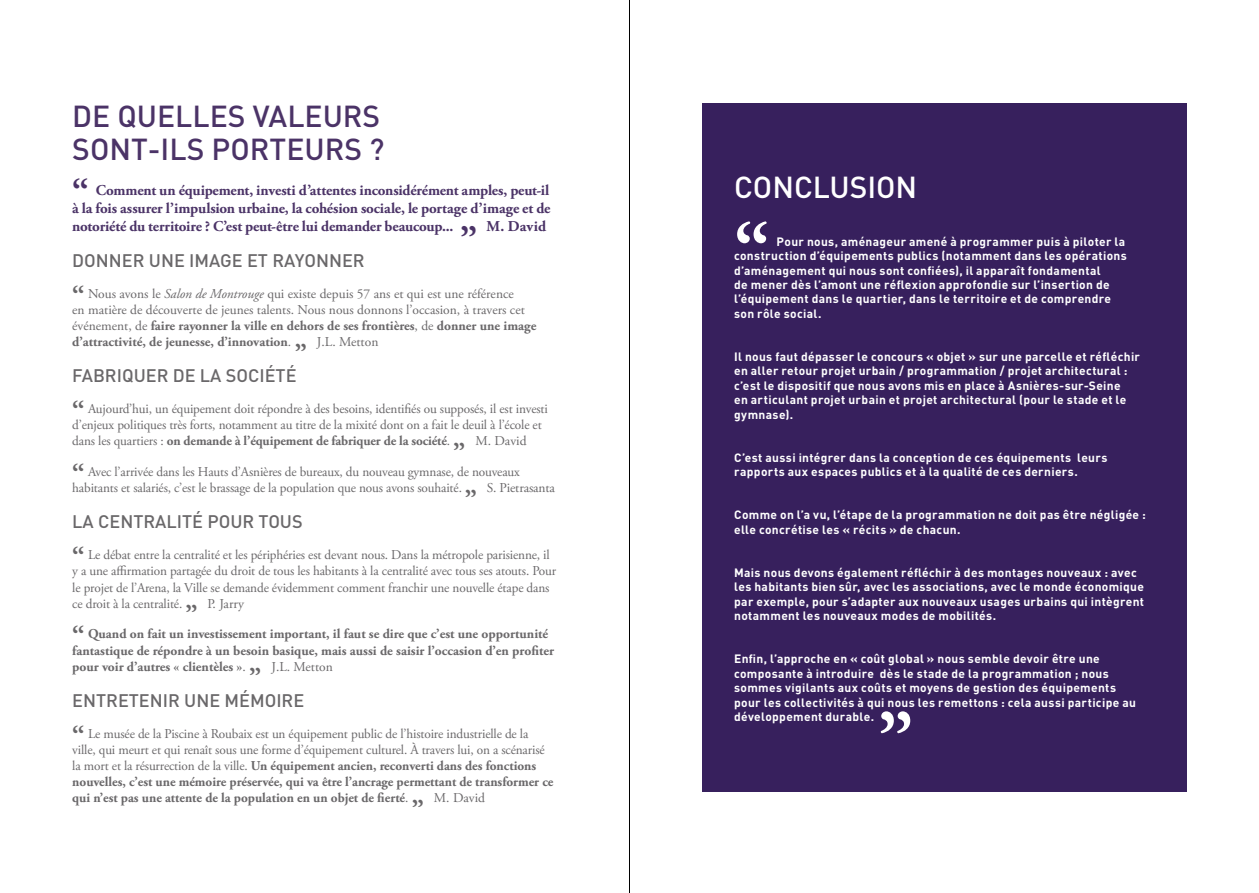
<style>
.page{position:relative;width:1259px;height:893px;background:#fff}
.page>*{position:absolute;margin:0;border:0;box-sizing:border-box;transform-origin:0 0}
.t1{font:700 75px "Adobe Garamond Pro";color:#fff}
.t2{font:700 36px "Adobe Garamond Pro";color:#4b3367}
.t3{font:700 34.95px "Adobe Garamond Pro";color:#4b3367}
.t4{font:500 30px/33px "DIN";letter-spacing:.06em;color:#4b3367;text-align:right}
.t5{font:500 30px "DIN";color:#fff}
.t6{font:500 18px "DIN";letter-spacing:.155em;color:#6a686a}
.t7{font:500 18px "DIN";letter-spacing:.22em;color:#6a686a}
.t8{font:700 15px/18px "Adobe Garamond Pro";letter-spacing:-.015em;color:#4b3367;text-align:justify}
.t9{font:13.5px/16.2px "Adobe Garamond Pro";letter-spacing:-.01em;color:#6a686a}
.t10{font:700 13.5px/16.2px "Adobe Garamond Pro";color:#6a686a}
.t11{font:700 12px/14.4px "DIN";letter-spacing:.025em;color:#fff}
.s1{font-weight:700;font-size:26.25px}
.s2{font-style:italic}
.s3{font-weight:700}
.s4{font-weight:700;font-size:25.5px}
.s5{font-size:26.25px}
.s6{font-weight:400}
.s7{font-size:25.5px}
</style>
<div class="page">
<div style="left:702px;top:103px;width:484px;height:689px;background:#37205d"></div>
<hr style="left:629px;top:0;width:1px;height:893px;background:#000">
<h3 class="t4" style="left:72px;top:98px;width:314px">S VALE URS<br>SONT-ILS PORTEURS ?</h3>
<h3 class="t3" style="left:72px;top:172px;width:18px">“</h3>
<h3 class="t4" style="left:72px;top:98px;width:103px">DE QUELLE</h3>
<p class="t8" style="left:72px;top:181px;width:480px;text-indent:23px">Comment un équipement, investi d’attentes inconsidérément amples, peut-il à la fois assurer l’impulsion urbaine, la cohésion sociale, le portage d’image et de notoriété du territoire ? C’est peut-être lui demander beaucoup...</p>
<p class="t8" style="left:486px;top:217px;width:61px">M. David</p>
<h2 class="t2" style="left:460px;top:200px;width:18px">„</h2>
<h3 class="t6" style="left:72px;top:249px;width:294px">DONNER UNE IMAGE ET RAYONNER</h3>
<p class="t9" style="left:72px;top:286px;width:465px"><span class="s1">“</span> Nous avons le <span class="s2">Salon de Montrouge</span> qui existe depuis 57 ans et qui est une référence<br>en matière de découverte de jeunes talents. Nous nous donnons l’occasion, à travers cet événement, de <span class="s3">faire rayonner la ville en dehors de ses frontières</span>, de <span class="s3">donner une image d’attractivité, de jeunesse, d’innovation</span>. <span class="s4">„</span> J.L. Metton</p>
<h3 class="t6" style="left:72px;top:364px;width:11px">FABRI</h3>
<h3 class="t6" style="left:122px;top:364px;width:176px">QUER DE LA SOCIÉTÉ</h3>
<p class="t9" style="left:72px;top:401px;width:477px"><span class="s1">“</span> Aujourd’hui, un équipement doit répondre à des besoins, identifiés ou supposés, il est investi d’enjeux politiques très forts, notamment au titre de la mixité dont on a fait le deuil à l’école et dans les quartiers : <span class="s3">on demande à l’équipement de fabriquer de la société</span>. <span class="s4">„</span> M. David</p>
<p class="t9" style="left:72px;top:464px;width:484px"><span class="s1">“</span> Avec l’arrivée dans les Hauts d’Asnières de bureaux, du nouveau gymnase, de nouveaux habitants et salariés, c’est le brassage de la population que nous avons souhaité. <span class="s4">„</span> S. Pietrasanta</p>
<h3 class="t7" style="left:72px;top:510px;width:232px">LA CENTRALITÉ POUR TOUS</h3>
<p class="t9" style="left:72px;top:547px;width:485px"><span class="s1">“</span> Le débat entre la centralité et les périphéries est devant nous. Dans la métropole parisienne, il y a une affirmation partagée du droit de tous les habitants à la centralité avec tous ses atouts. Pour le projet de l’Arena, la Ville se demande évidemment comment franchir une nouvelle étape dans ce droit à la centralité. <span class="s4">„</span> P. Jarry</p>
<p class="t10" style="left:72px;top:626px;width:483px"><span class="s5">“</span> Quand on fait un investissement important, il faut se dire que c’est une opportunité fantastique de répondre à un besoin basique, mais aussi de saisir l’occasion d’en profiter pour voir d’autres « clientèles »<span class="s6">.</span> <span class="s7">„</span> <span class="s6">J.L. Metton</span></p>
<h3 class="t6" style="left:72px;top:689px;width:231px">ENTRETENIR UNE MÉMOIRE</h3>
<p class="t9" style="left:72px;top:726px;width:482px"><span class="s1">“</span> Le musée de la Piscine à Roubaix est un équipement public de l’histoire industrielle de la ville, qui meurt et qui renaît sous une forme d’équipement culturel. À travers lui, on a scénarisé la mort et la résurrection de la ville. <span class="s3">Un équipement ancien, reconverti dans des fonctions nouvelles, c’est une mémoire préservée, qui va être l’ancrage permettant de transformer ce qui n’est pas une attente de la population en un objet de fierté</span>. <span class="s4">„</span> M. David</p>
<h3 class="t5" style="left:734px;top:168px;width:179px">CONCLUSION</h3>
<h1 class="t1" style="left:734px;top:207px;width:37px">“</h1>
<p class="t11" style="left:734px;top:234px;width:394px;text-indent:43px">Pour nous, aménageur amené à programmer puis à piloter la construction d’équipements publics (notamment dans les opérations d’aménagement qui nous sont confiées), il apparaît fondamental<br>de mener dès l’amont une réflexion approfondie sur l’insertion de l’équipement dans le quartier, dans le territoire et de comprendre son rôle social.</p>
<p class="t11" style="left:734px;top:349px;width:407px">I l nous faut dépasser le concours « objet » sur une parcelle et réfléchir en aller retour projet urbain / programmation / projet architectural : c’est le dispositif que nous avons mis en place à Asnières-sur-Seine<br>en articulant projet urbain et projet architectural (pour le stade et le gymnase).</p>
<p class="t11" style="left:734px;top:450px;width:375px">C’est aussi intégrer dans la conception de ces équipements leurs rapports aux espaces publics et à la qualité de ces derniers.</p>
<p class="t11" style="left:734px;top:507px;width:413px">Comme on l’a vu, l’étape de la programmation ne doit pas être négligée : elle concrétise les « récits » de chacun.</p>
<p class="t11" style="left:734px;top:565px;width:411px">Mais nous devons également réfléchir à des montages nouveaux : avec les habitants bien sûr, avec les associations, avec le monde économique par exemple, pour s’adapter aux nouveaux usages urbains qui intègrent notamment les nouveaux modes de mobilités.</p>
<p class="t11" style="left:734px;top:651px;width:403px">Enfin, l’approche en « coût global » nous semble devoir être une composante à introduire dès le stade de la programmation ; nous sommes vigilants aux coûts et moyens de gestion des équipements pour les collectivités à qui nous les remettons : cela aussi participe au développement durable.</p>
<h1 class="t1" style="left:878px;top:657px;width:37px">„</h1>
</div>
